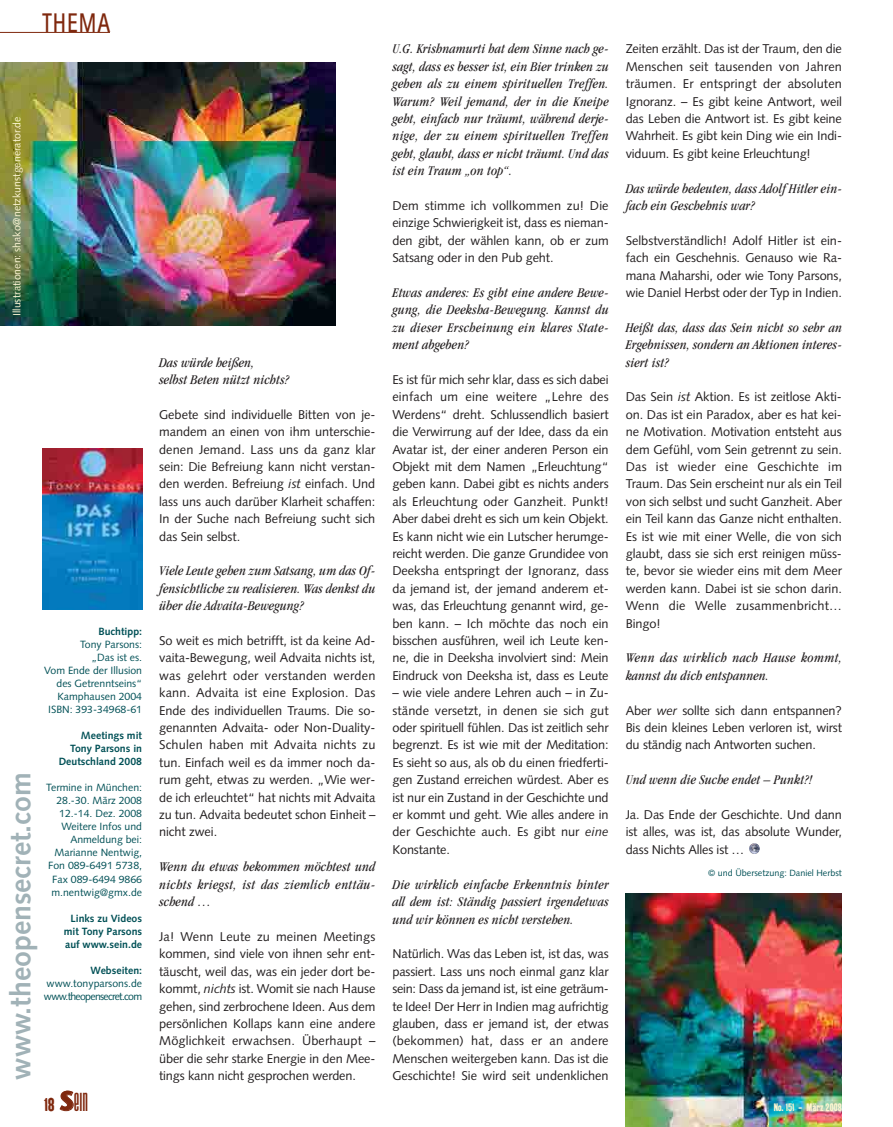
<style>
.page{position:relative;width:893px;height:1127px;background:#fff}
.page>*{position:absolute;margin:0;border:0;box-sizing:border-box;transform-origin:0 0}
.t1{font:700 28.5px "Syntax";color:#a1b2b7}
.t2{font:27px "Cg Neon Ex Cd";color:#7f280e}
.t3{font:700 27px "Rotis Sans Serif";letter-spacing:.05em;color:#7f280e;scale:.78 1}
.t4{font:italic condensed 13.8px/17.4px "Garamond";letter-spacing:.01em;color:#231f20;text-align:justify}
.t5{font:12.75px/17.4px "Syntax";letter-spacing:-.01em;color:#231f20;text-align:justify}
.t6{font:10.5px/13px "Syntax";color:#005056;text-align:right}
.t7{font:700 10.5px/13px "Syntax";color:#005056;text-align:right}
.t8{font:10.5px "Syntax";color:#fff7d6}
.t9{font:10.5px/13px "Syntax";letter-spacing:-.065em;color:#005056}
.t10{font:10.5px "Kipp No 1";color:#fff5d0}
.t11{font:9px "Syntax";color:#005056}
.s1{font-style:italic}
.s2{font-family:"Kipp No 1";font-size:18px}
.s3{font-family:"Stone Sans";font-weight:700}
</style>
<div class="page">
<img style="left:0;top:62px;width:336px;height:263px">
<img style="left:626px;top:893px;width:216px;height:234px">
<img style="left:43px;top:449px;width:99px;height:161px">
<svg style="left:749px;top:843px;width:11px;height:11px"></svg>
<hr style="left:0;top:32px;width:110px;height:1px;background:#7f280e">
<h2 class="t3" style="left:43px;top:13px;width:88px">THEMA</h2>
<p class="t8" style="left:13px;top:316px;width:201px;rotate:-90deg">Illustrationen: shako@netzkunstgenerator.de</p>
<p class="t7" style="left:98px;top:625px;width:45px">Buchtipp:</p>
<p class="t6" style="left:44px;top:638px;width:99px">Tony Parsons:<br>„Das ist es.<br>Vom Ende der Illusion des Getrenntseins“<br>Kamphausen 2004<br>ISBN: 393-34968-61</p>
<p class="t7" style="left:59px;top:730px;width:85px">Meetings mit<br>Tony Parsons in<br>Deutschland 2008</p>
<p class="t6" style="left:46px;top:782px;width:97px">Termine in München:<br>28.-30. März 2008<br>12.-14. Dez. 2008<br>Weitere Infos und<br>Anmeldung bei:<br>Marianne Nentwig,<br>Fon 089-6491 5738,<br>Fax 089-6494 9866 m.nentwig@gmx.de</p>
<p class="t7" style="left:64px;top:912px;width:80px;text-align:justify;text-indent:7px">Links zu Videos mit Tony Parsons auf www.sein.de</p>
<p class="t7" style="left:91px;top:964px;width:53px">Webseiten:</p>
<p class="t9" style="left:44px;top:978px;width:100px">www.tonyparsons.de www.theopensecret.com</p>
<h1 class="t1" style="left:9px;top:1079px;width:309px;rotate:-90deg">www.theopensecret.com</h1>
<p class="t4" style="left:159px;top:354px;width:132px">Das würde heißen,<br>selbst Beten nützt nichts?</p>
<p class="t5" style="left:159px;top:407px;width:218px">Gebete sind individuelle Bitten von je&shy;mandem an einen von ihm unterschie&shy;denen Jemand. Lass uns da ganz klar sein: Die Befreiung kann nicht verstan&shy;den werden. Befreiung <span class="s1">ist</span> einfach. Und lass uns auch darüber Klarheit schaffen:<br>In der Suche nach Befreiung sucht sich das Sein selbst.</p>
<p class="t4" style="left:159px;top:563px;width:218px">Viele Leute gehen zum Satsang, um das Of&shy;fensichtliche zu realisieren. Was denkst du über die Advaita-Bewegung?</p>
<p class="t5" style="left:159px;top:633px;width:218px">So weit es mich betrifft, ist da keine Ad&shy;vaita-Bewegung, weil Advaita nichts ist, was gelehrt oder verstanden werden kann. Advaita ist eine Explosion. Das Ende des individuellen Traums. Die so&shy;genannten Advaita- oder Non-Duality-Schulen haben mit Advaita nichts zu tun. Einfach weil es da immer noch da&shy;rum geht, etwas zu werden. „Wie wer&shy;de ich erleuchtet“ hat nichts mit Advaita zu tun. Advaita bedeutet schon Einheit – nicht zwei.</p>
<p class="t4" style="left:159px;top:859px;width:218px">Wenn du etwas bekommen möchtest und nichts kriegst, ist das ziemlich enttäu&shy;schend …</p>
<p class="t5" style="left:159px;top:929px;width:218px">Ja! Wenn Leute zu meinen Meetings kommen, sind viele von ihnen sehr ent&shy;täuscht, weil das, was ein jeder dort be&shy;kommt, <span class="s1">nichts</span> ist. Womit sie nach Hause gehen, sind zerbrochene Ideen. Aus dem persönlichen Kollaps kann eine andere Möglichkeit erwachsen. Überhaupt – über die sehr starke Energie in den Mee&shy;tings kann nicht gesprochen werden.</p>
<p class="t4" style="left:392px;top:41px;width:218px">U.G. Krishnamurti hat dem Sinne nach ge&shy;sagt, dass es besser ist, ein Bier trinken zu gehen als zu einem spirituellen Treffen.<br>Warum? Weil jemand, der in die Kneipe geht, einfach nur träumt, während derje&shy;nige, der zu einem spirituellen Treffen geht, glaubt, dass er nicht träumt. Und das ist ein Traum „on top“.</p>
<p class="t5" style="left:392px;top:198px;width:218px">Dem stimme ich vollkommen zu! Die einzige Schwierigkeit ist, dass es nieman&shy;den gibt, der wählen kann, ob er zum Satsang oder in den Pub geht.</p>
<p class="t4" style="left:392px;top:285px;width:218px">Etwas anderes: Es gibt eine andere Bewe&shy;gung, die Deeksha-Bewegung. Kannst du zu dieser Erscheinung ein klares State&shy;ment abgeben?</p>
<p class="t5" style="left:392px;top:372px;width:218px">Es ist für mich sehr klar, dass es sich dabei einfach um eine weitere „Lehre des Werdens“ dreht. Schlussendlich basiert die Verwirrung auf der Idee, dass da ein Avatar ist, der einer anderen Person ein Objekt mit dem Namen „Erleuchtung“ geben kann. Dabei gibt es nichts anders als Erleuchtung oder Ganzheit. Punkt!<br>Aber dabei dreht es sich um kein Objekt.<br>Es kann nicht wie ein Lutscher herumge&shy;reicht werden. Die ganze Grundidee von Deeksha entspringt der Ignoranz, dass da jemand ist, der jemand anderem et&shy;was, das Erleuchtung genannt wird, ge&shy;ben kann. – Ich möchte das noch ein bisschen ausführen, weil ich Leute ken&shy;ne, die in Deeksha involviert sind: Mein Eindruck von Deeksha ist, dass es Leute</p>
<p class="t5" style="left:392px;top:685px;width:218px">– wie viele andere Lehren auch – in Zu&shy;stände versetzt, in denen sie sich gut oder spirituell fühlen. Das ist zeitlich sehr begrenzt. Es ist wie mit der Meditation:<br>Es sieht so aus, als ob du einen friedferti&shy;gen Zustand erreichen würdest. Aber es ist nur ein Zustand in der Geschichte und er kommt und geht. Wie alles andere in der Geschichte auch. Es gibt nur <span class="s1">eine </span>Konstante.</p>
<p class="t4" style="left:392px;top:876px;width:218px">Die wirklich einfache Erkenntnis hinter all dem ist: Ständig passiert irgendetwas und wir können es nicht verstehen.</p>
<p class="t5" style="left:392px;top:946px;width:218px">Natürlich. Was das Leben ist, ist das, was passiert. Lass uns noch einmal ganz klar sein: Dass da jemand ist, ist eine geträum&shy;te Idee! Der Herr in Indien mag aufrichtig glauben, dass er jemand ist, der etwas (bekommen) hat, dass er an andere Menschen weitergeben kann. Das ist die Geschichte! Sie wird seit undenklichen</p>
<p class="t5" style="left:626px;top:41px;width:218px">Zeiten erzählt. Das ist der Traum, den die Menschen seit tausenden von Jahren träumen. Er entspringt der absoluten Ignoranz. – Es gibt keine Antwort, weil das Leben die Antwort ist. Es gibt keine Wahrheit. Es gibt kein Ding wie ein Indi&shy;viduum. Es gibt keine Erleuchtung!</p>
<p class="t4" style="left:626px;top:180px;width:218px">Das würde bedeuten, dass Adolf Hitler ein&shy;fach ein Geschehnis war?</p>
<p class="t5" style="left:626px;top:233px;width:218px">Selbstverständlich! Adolf Hitler ist ein&shy;fach ein Geschehnis. Genauso wie Ra&shy;mana Maharshi, oder wie Tony Parsons, wie Daniel Herbst oder der Typ in Indien.</p>
<p class="t4" style="left:626px;top:320px;width:218px">Heißt das, dass das Sein nicht so sehr an Ergebnissen, sondern an Aktionen interes&shy;siert ist?</p>
<p class="t5" style="left:626px;top:389px;width:218px">Das Sein <span class="s1">ist</span> Aktion. Es ist zeitlose Akti&shy;on. Das ist ein Paradox, aber es hat kei&shy;ne Motivation. Motivation entsteht aus dem Gefühl, vom Sein getrennt zu sein.<br>Das ist wieder eine Geschichte im Traum. Das Sein erscheint nur als ein Teil von sich selbst und sucht Ganzheit. Aber ein Teil kann das Ganze nicht enthalten.<br>Es ist wie mit einer Welle, die von sich glaubt, dass sie sich erst reinigen müss&shy;te, bevor sie wieder eins mit dem Meer werden kann. Dabei ist sie schon darin.<br>Wenn die Welle zusammenbricht… Bingo!</p>
<p class="t4" style="left:626px;top:650px;width:218px">Wenn das wirklich nach Hause kommt, kannst du dich entspannen.</p>
<p class="t5" style="left:626px;top:703px;width:218px">Aber <span class="s1">wer</span> sollte sich dann entspannen?<br>Bis dein kleines Leben verloren ist, wirst du ständig nach Antworten suchen.</p>
<p class="t4" style="left:626px;top:772px;width:188px">Und wenn die Suche endet – Punkt?!</p>
<p class="t5" style="left:626px;top:807px;width:218px">Ja. Das Ende der Geschichte. Und dann ist alles, was ist, das absolute Wunder, dass Nichts Alles ist …</p>
<p class="t11" style="left:708px;top:869px;width:135px">© und Übersetzung: Daniel Herbst</p>
<h2 class="t2" style="left:44px;top:1085px;width:45px"><span class="s2">18</span> <span class="s3">S</span>EIN</h2>
<p class="t10" style="left:774px;top:1103px;width:70px">No. 151 - März 2008</p>
</div>
